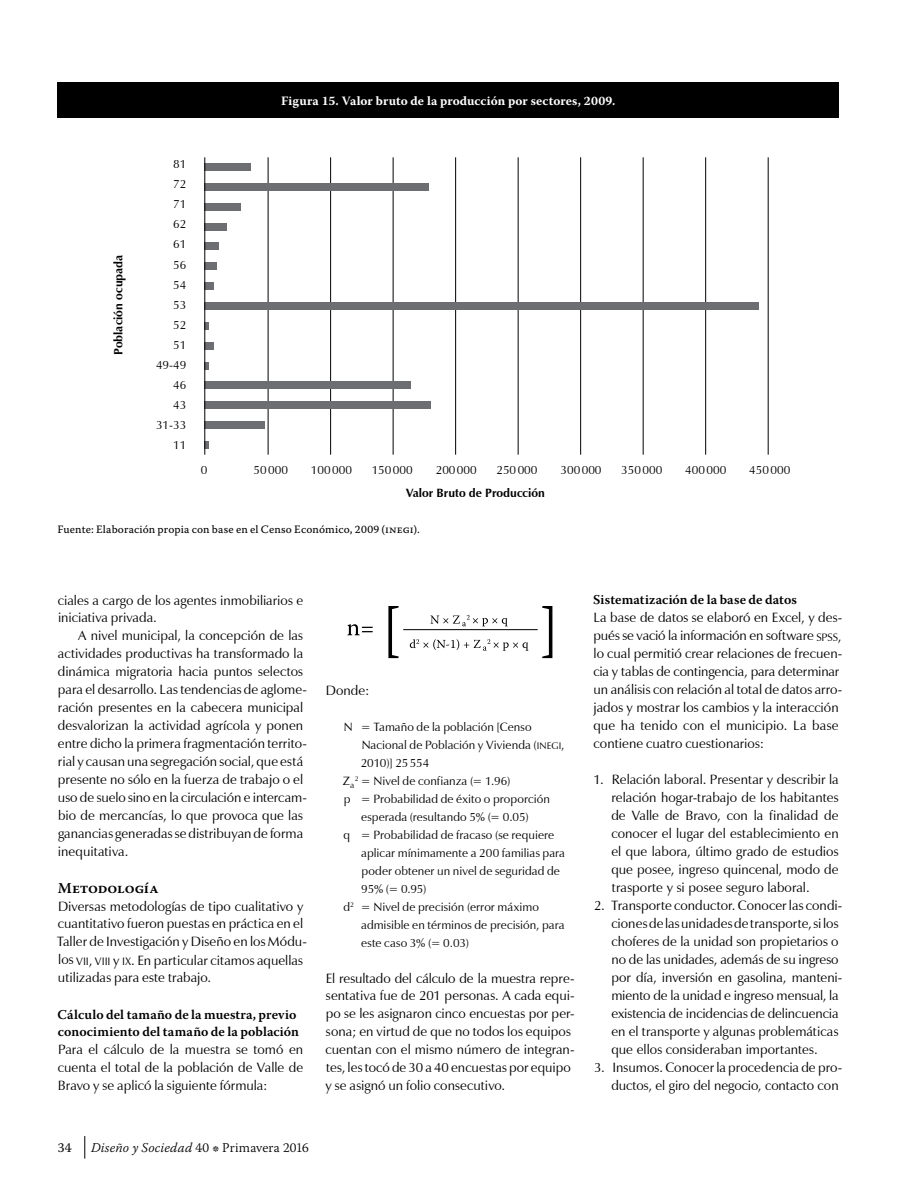
<style>
.page{position:relative;width:918px;height:1188px;background:#fff}
.page>*{position:absolute;margin:0;border:0;box-sizing:border-box;transform-origin:0 0}
.t1{font:600 15px "Warnock Pro";letter-spacing:-.005em;color:#000}
.t2{font:13.5px/18px "Zapf Humanist 601 BT";color:#000}
.t3{font:600 13.5px/18px "Warnock Pro";letter-spacing:.005em;color:#000}
.t4{font:300 13.5px "Warnock Pro";letter-spacing:.01em;color:#000}
.t5{font:13.5px "Warnock Pro";color:#000}
.t6{font:700 12.75px "Warnock Pro";letter-spacing:.01em;color:#fff}
.t7{font:12px/20.1px "Zapf Humanist 601 BT";letter-spacing:.005em;color:#000;text-align:right}
.t8{font:700 12px "Zapf Humanist 601 BT";color:#000}
.t9{font:11.25px "Warnock Pro Capt";letter-spacing:.02em;color:#000}
.s1{font-family:"Zapf Humanist 601 BT Roman SC800";font-size:10.8px}
.s2{font-family:"Zapf Humanist 601 BT Roman SC800";font-size:9.6px}
.s3{font-family:"Zapf Humanist 601 BT Roman SC800"}
.s4{font-style:italic}
</style>
<div class="page">
<svg style="left:84px;top:1136px;width:1px;height:23px"></svg>
<div style="left:57px;top:82px;width:782px;height:36px;background:#000"></div>
<hr style="left:768px;top:157px;width:1px;height:298px;background:#000">
<hr style="left:705px;top:157px;width:1px;height:298px;background:#000">
<hr style="left:643px;top:157px;width:1px;height:298px;background:#000">
<hr style="left:580px;top:157px;width:1px;height:298px;background:#000">
<hr style="left:455px;top:157px;width:1px;height:298px;background:#000">
<hr style="left:393px;top:157px;width:1px;height:298px;background:#000">
<hr style="left:330px;top:157px;width:1px;height:298px;background:#000">
<hr style="left:268px;top:157px;width:1px;height:298px;background:#000">
<hr style="left:518px;top:157px;width:1px;height:298px;background:#000">
<svg style="left:205px;top:441px;width:4px;height:8px"></svg>
<div style="left:205px;top:163px;width:46px;height:8px;background:#6d6e71"></div>
<div style="left:205px;top:183px;width:224px;height:7px;background:#6d6e71"></div>
<div style="left:205px;top:203px;width:36px;height:7px;background:#6d6e71"></div>
<div style="left:205px;top:223px;width:22px;height:7px;background:#6d6e71"></div>
<div style="left:205px;top:243px;width:14px;height:7px;background:#6d6e71"></div>
<div style="left:205px;top:263px;width:12px;height:7px;background:#6d6e71"></div>
<div style="left:205px;top:283px;width:9px;height:7px;background:#6d6e71"></div>
<div style="left:205px;top:302px;width:554px;height:8px;background:#6d6e71"></div>
<svg style="left:205px;top:322px;width:4px;height:7px"></svg>
<div style="left:205px;top:342px;width:9px;height:7px;background:#6d6e71"></div>
<svg style="left:205px;top:362px;width:4px;height:7px"></svg>
<div style="left:205px;top:382px;width:206px;height:7px;background:#6d6e71"></div>
<div style="left:205px;top:402px;width:226px;height:7px;background:#6d6e71"></div>
<div style="left:205px;top:422px;width:60px;height:7px;background:#6d6e71"></div>
<hr style="left:204px;top:157px;width:1px;height:298px;background:#000">
<svg style="left:430px;top:615px;width:78px;height:11px"></svg>
<svg style="left:388px;top:606px;width:11px;height:52px"></svg>
<svg style="left:542px;top:606px;width:10px;height:52px"></svg>
<svg style="left:347px;top:624px;width:26px;height:11px"></svg>
<hr style="left:403px;top:629px;width:135px;height:1px;background:#000">
<svg style="left:410px;top:639px;width:119px;height:12px"></svg>
<p class="t8" style="left:111px;top:355px;width:102px;rotate:-90deg">Población ocupada</p>
<p class="t6" style="left:281px;top:93px;width:336px">Figura 15. Valor bruto de la producción por sectores, 2009.</p>
<p class="t7" style="left:156px;top:154px;width:32px">81<br>72<br>71<br>62<br>61<br>56<br>54<br>53<br>52<br>51<br>49-49<br>46<br>43<br>31-33<br>11</p>
<p class="t7" style="left:201px;top:460px;width:8px">0</p>
<p class="t7" style="left:254px;top:460px;width:36px">50000</p>
<p class="t7" style="left:311px;top:460px;width:43px">100000</p>
<p class="t7" style="left:372px;top:460px;width:43px">150000</p>
<p class="t7" style="left:436px;top:460px;width:43px">200000</p>
<p class="t7" style="left:496px;top:460px;width:43px">250000</p>
<p class="t7" style="left:561px;top:460px;width:43px">300000</p>
<p class="t7" style="left:621px;top:460px;width:43px">350000</p>
<p class="t7" style="left:685px;top:460px;width:43px">400000</p>
<p class="t7" style="left:749px;top:460px;width:43px">450000</p>
<p class="t8" style="left:406px;top:485px;width:140px">Valor Bruto de Producción</p>
<p class="t9" style="left:57px;top:522px;width:364px">Fuente: Elaboración propia con base en el Censo Económico, 2009 (inegi).</p>
<p class="t2" style="left:58px;top:591px;width:247px">ciales a cargo de los agentes inmobiliarios e iniciativa privada.</p>
<p class="t2" style="left:58px;top:627px;width:251px;text-indent:20px">A nivel municipal, la concepción de las actividades productivas ha transformado la dinámica migratoria hacia puntos selectos para el desarrollo. Las tendencias de aglome&shy;ración presentes en la cabecera municipal desvalorizan la actividad agrícola y ponen entre dicho la primera fragmentación territo&shy;rial y causan una segregación social, que está presente no sólo en la fuerza de trabajo o el uso de suelo sino en la circulación e intercam&shy;bio de mercancías, lo que provoca que las ganancias generadas se distribuyan de forma inequitativa.</p>
<p class="t1" style="left:58px;top:879px;width:102px">Metodología</p>
<p class="t2" style="left:57px;top:897px;width:252px">Diversas metodologías de tipo cualitativo y cuantitativo fueron puestas en práctica en el Taller de Investigación y Diseño en los Módu&shy;los <span class="s1">VII</span>, <span class="s1">VIII</span> y <span class="s1">IX</span>. En particular citamos aquellas utilizadas para este trabajo.</p>
<p class="t3" style="left:58px;top:1005px;width:243px">Cálculo del tamaño de la muestra, previo conocimiento del tamaño de la población</p>
<p class="t2" style="left:58px;top:1041px;width:247px;text-align:justify">Para el cálculo de la muestra se tomó en cuenta el total de la población de Valle de Bravo y se aplicó la siguiente fórmula:</p>
<p class="t2" style="left:326px;top:681px;width:45px">Donde:</p>
<p class="t7" style="left:344px;top:716px;width:189px">N = Tamaño de la población [Censo</p>
<p class="t7" style="left:362px;top:734px;width:204px">Nacional de Población y Vivienda (<span class="s2">INEGI</span><span class="s3">,</span></p>
<p class="t7" style="left:361px;top:752px;width:70px">2010)] 25554</p>
<p class="t7" style="left:343px;top:770px;width:169px">Z<sub>a</sub><sup>2</sup> = Nivel de confianza (= 1.96)</p>
<p class="t7" style="left:344px;top:788px;width:208px">p = Probabilidad de éxito o proporción</p>
<p class="t7" style="left:361px;top:806px;width:169px">esperada (resultando 5% (= 0.05)</p>
<p class="t7" style="left:344px;top:824px;width:212px">q = Probabilidad de fracaso (se requiere</p>
<p class="t7" style="left:361px;top:842px;width:205px">aplicar mínimamente a 200 familias para</p>
<p class="t7" style="left:362px;top:860px;width:200px">poder obtener un nivel de seguridad de</p>
<p class="t7" style="left:361px;top:878px;width:67px">95% (= 0.95)</p>
<p class="t7" style="left:343px;top:896px;width:197px">d<sup>2</sup> = Nivel de precisión (error máximo</p>
<p class="t7" style="left:361px;top:914px;width:205px">admisible en términos de precisión, para</p>
<p class="t7" style="left:361px;top:932px;width:109px">este caso 3% (= 0.03)</p>
<p class="t2" style="left:326px;top:969px;width:251px">El resultado del cálculo de la muestra repre&shy;sentativa fue de 201 personas. A cada equi&shy;po se les asignaron cinco encuestas por per&shy;sona; en virtud de que no todos los equipos cuentan con el mismo número de integran&shy;tes, les tocó de 30 a 40 encuestas por equipo y se asignó un folio consecutivo.</p>
<p class="t3" style="left:593px;top:591px;width:205px">Sistematización de la base de datos</p>
<p class="t2" style="left:593px;top:609px;width:251px">La base de datos se elaboró en Excel, y des&shy;pués se vació la información en software <span class="s1">SPSS</span><span class="s3">, </span>lo cual permitió crear relaciones de frecuen&shy;cia y tablas de contingencia, para determinar un análisis con relación al total de datos arro&shy;jados y mostrar los cambios y la interacción que ha tenido con el municipio. La base contiene cuatro cuestionarios:</p>
<p class="t2" style="left:611px;top:771px;width:229px;text-align:justify;text-indent:-18px">1. Relación laboral. Presentar y describir la relación hogar-trabajo de los habitantes de Valle de Bravo, con la finalidad de conocer el lugar del establecimiento en el que labora, último grado de estudios que posee, ingreso quincenal, modo de trasporte y si posee seguro laboral.</p>
<p class="t2" style="left:611px;top:897px;width:233px;text-indent:-17px">2. Transporte conductor. Conocer las condi&shy;ciones de las unidades de transporte, si los choferes de la unidad son propietarios o no de las unidades, además de su ingreso por día, inversión en gasolina, manteni&shy;miento de la unidad e ingreso mensual, la existencia de incidencias de delincuencia en el transporte y algunas problemáticas que ellos consideraban importantes.</p>
<p class="t2" style="left:594px;top:1059px;width:250px;text-align:right">3. Insumos. Conocer la procedencia de pro&shy;ductos, el giro del negocio, contacto con</p>
<p class="t5" style="left:58px;top:1139px;width:15px">34</p>
<p class="t4" style="left:91px;top:1139px;width:219px"><span class="s4">Diseño y Sociedad</span> 40 j Primavera 2016</p>
</div>
